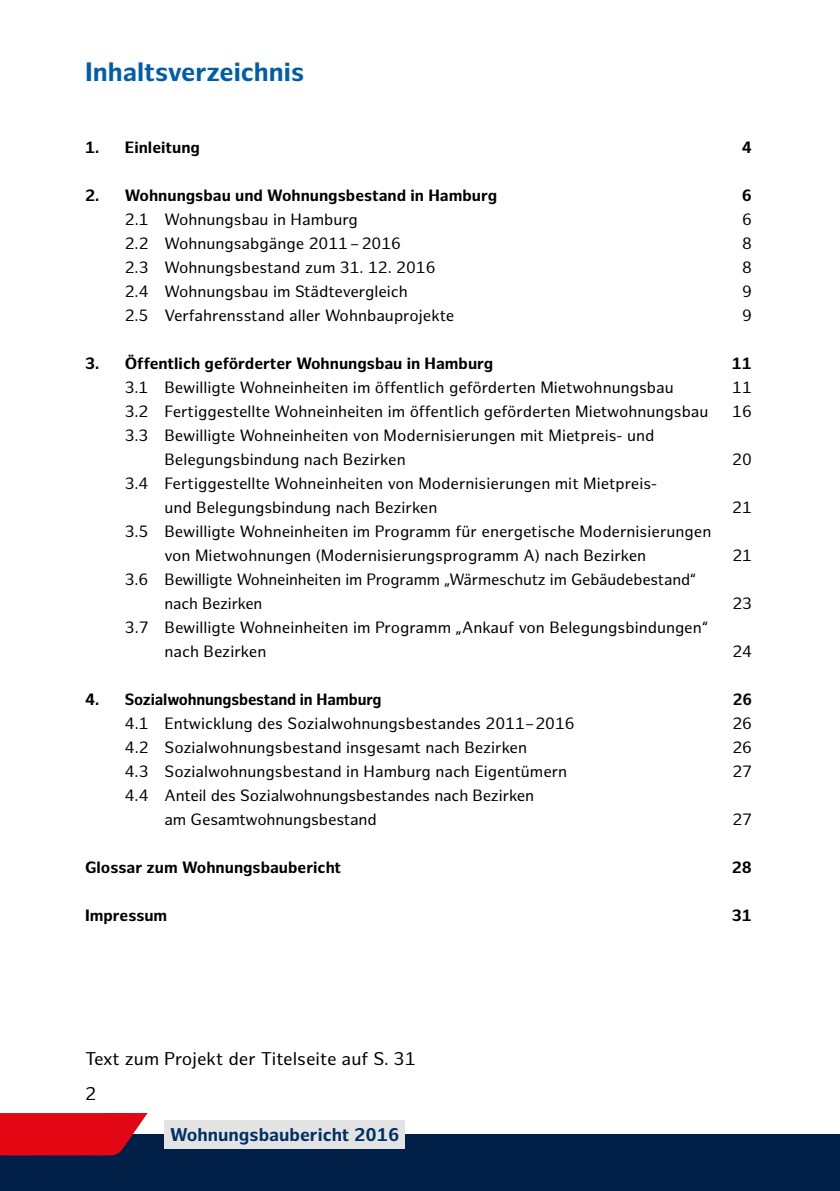
<style>
.page{position:relative;width:840px;height:1191px;background:#fff}
.page>*{position:absolute;margin:0;border:0;box-sizing:border-box;transform-origin:0 0}
.t1{font:700 26px "Hamburg Sans";color:#005da9}
.t2{font:18px "Hamburg Sans";color:#000}
.t3{font:700 18px "Hamburg Sans";color:#003063}
.t4{font:16px/24px "Hamburg Sans";color:#000}
.t5{font:700 16px "Hamburg Sans";color:#000}
.t6{font:700 16px "Hamburg Sans";color:#000;scale:.96 1}
</style>
<div class="page">
<div style="left:0;top:1134px;width:839px;height:57px;background:#001f47"></div>
<svg style="left:0;top:1113px;width:147px;height:42px;background:#d20d1c"></svg>
<div style="left:164px;top:1120px;width:241px;height:28px;background:#e3e3e3"></div>
<h1 class="t1" style="left:85px;top:56px;width:220px">Inhaltsverzeichnis</h1>
<p class="t5" style="left:85px;top:138px;width:116px">1. Einleitung</p>
<p class="t5" style="left:741px;top:138px;width:12px">4</p>
<p class="t5" style="left:85px;top:186px;width:413px">2. Wohnungsbau und Wohnungsbestand in Hamburg</p>
<p class="t5" style="left:741px;top:186px;width:12px">6</p>
<p class="t4" style="left:125px;top:208px;width:234px">2.1 Wohnungsbau in Hamburg</p>
<p class="t4" style="left:741px;top:208px;width:11px">6</p>
<p class="t4" style="left:125px;top:232px;width:277px">2.2 Wohnungsabgänge 2011–2016</p>
<p class="t4" style="left:741px;top:232px;width:11px">8</p>
<p class="t4" style="left:125px;top:256px;width:312px">2.3 Wohnungsbestand zum 31. 12. 2016</p>
<p class="t4" style="left:741px;top:256px;width:11px">8</p>
<p class="t4" style="left:125px;top:280px;width:284px">2.4 Wohnungsbau im Städtevergleich</p>
<p class="t4" style="left:741px;top:280px;width:11px">9</p>
<p class="t4" style="left:125px;top:304px;width:331px">2.5 Verfahrensstand aller Wohnbauprojekte</p>
<p class="t4" style="left:741px;top:304px;width:11px">9</p>
<p class="t5" style="left:85px;top:354px;width:409px">3. Öffentlich geförderter Wohnungsbau in Hamburg</p>
<p class="t5" style="left:731px;top:354px;width:22px">11</p>
<p class="t4" style="left:125px;top:376px;width:550px">3.1 Bewilligte Wohneinheiten im öffentlich geförderten Mietwohnungsbau</p>
<p class="t4" style="left:731px;top:376px;width:21px">11</p>
<p class="t4" style="left:125px;top:400px;width:585px">3.2 Fertiggestellte Wohneinheiten im öffentlich geförderten Mietwohnungsbau</p>
<p class="t4" style="left:731px;top:400px;width:21px">16</p>
<p class="t4" style="left:164px;top:424px;width:491px;text-indent:-40px">3.3 Bewilligte Wohneinheiten von Modernisierungen mit Mietpreis- und<br>Belegungsbindung nach Bezirken</p>
<p class="t4" style="left:731px;top:448px;width:21px">20</p>
<p class="t4" style="left:164px;top:472px;width:494px;text-indent:-40px">3.4 Fertiggestellte Wohneinheiten von Modernisierungen mit Mietpreis&shy;und Belegungsbindung nach Bezirken</p>
<p class="t4" style="left:164px;top:520px;width:548px;text-indent:-40px">3.5 Bewilligte Wohneinheiten im Programm für energetische Modernisierungen von Mietwohnungen (Modernisierungsprogramm A) nach Bezirken</p>
<p class="t4" style="left:164px;top:568px;width:533px;text-indent:-40px">3.6 Bewilligte Wohneinheiten im Programm „Wärmeschutz im Gebäudebestand“ nach Bezirken</p>
<p class="t4" style="left:164px;top:616px;width:545px;text-indent:-40px">3.7 Bewilligte Wohneinheiten im Programm „Ankauf von Belegungsbindungen“ nach Bezirken</p>
<p class="t4" style="left:731px;top:496px;width:21px">21</p>
<p class="t4" style="left:732px;top:544px;width:21px">21</p>
<p class="t4" style="left:732px;top:592px;width:21px">23</p>
<p class="t4" style="left:732px;top:640px;width:21px">24</p>
<p class="t5" style="left:85px;top:690px;width:298px">4. Sozialwohnungsbestand in Hamburg</p>
<p class="t6" style="left:732px;top:690px;width:21px">26</p>
<p class="t4" style="left:125px;top:712px;width:451px">4.1 Entwicklung des Sozialwohnungsbestandes 2011–2016</p>
<p class="t4" style="left:732px;top:712px;width:21px">26</p>
<p class="t4" style="left:125px;top:736px;width:403px">4.2 Sozialwohnungsbestand insgesamt nach Bezirken</p>
<p class="t4" style="left:732px;top:736px;width:21px">26</p>
<p class="t4" style="left:125px;top:760px;width:443px">4.3 Sozialwohnungsbestand in Hamburg nach Eigentümern</p>
<p class="t4" style="left:732px;top:760px;width:21px">27</p>
<p class="t4" style="left:164px;top:784px;width:371px;text-indent:-40px">4.4 Anteil des Sozialwohnungsbestandes nach Bezirken am Gesamtwohnungsbestand</p>
<p class="t4" style="left:732px;top:808px;width:21px">27</p>
<p class="t5" style="left:85px;top:858px;width:258px">Glossar zum Wohnungsbaubericht</p>
<p class="t5" style="left:731px;top:858px;width:22px">28</p>
<p class="t5" style="left:85px;top:906px;width:84px">Impressum</p>
<p class="t5" style="left:731px;top:906px;width:22px">31</p>
<p class="t2" style="left:85px;top:1048px;width:332px">Text zum Projekt der Titelseite auf S. 31</p>
<p class="t2" style="left:85px;top:1083px;width:13px">2</p>
<p class="t3" style="left:170px;top:1123px;width:230px">Wohnungsbaubericht 2016</p>
</div>
